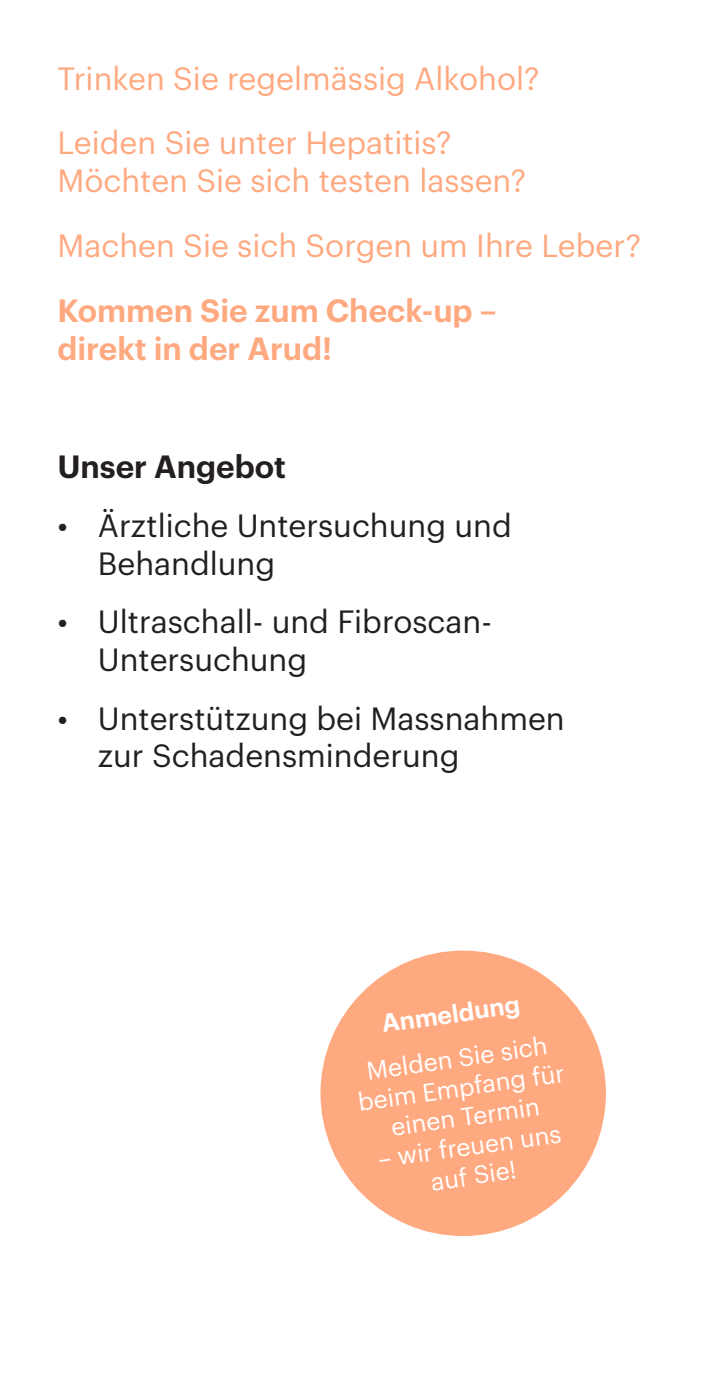
<style>
.page{position:relative;width:708px;height:1378px;background:#fff}
.page>*{position:absolute;margin:0;border:0;box-sizing:border-box;transform-origin:0 0}
.t1{font:31.5px/37.8px "Graphik";color:#231f20}
.t2{font:31.5px/37.8px "Graphik";color:#ffa980}
.t3{font:600 31.5px/37.8px "Graphik";color:#ffa980}
.t4{font:600 31.5px "Graphik";color:#231f20}
.t5{font:24.75px/29.7px "Graphik";color:#fff;text-align:center}
.t6{font:600 24.75px "Graphik";color:#fff}
</style>
<div class="page">
<div style="left:320px;top:950px;width:286px;height:286px;background:#ffa980;border-radius:50%"></div>
<p class="t2" style="left:57px;top:57px;width:484px">Trinken Sie regelmässig Alkohol?</p>
<p class="t2" style="left:57px;top:121px;width:470px">Leiden Sie unter Hepatitis?<br>Möchten Sie sich testen lassen?</p>
<p class="t2" style="left:57px;top:224px;width:585px">Machen Sie sich Sorgen um Ihre Leber?</p>
<p class="t3" style="left:57px;top:289px;width:441px">Kommen Sie zum Check-up – direkt in der Arud!</p>
<p class="t4" style="left:57px;top:443px;width:230px">Unser Angebot</p>
<p class="t1" style="left:98px;top:504px;width:415px;text-indent:-40px">• Ärztliche Untersuchung und<br>Behandlung</p>
<p class="t1" style="left:98px;top:600px;width:395px;text-indent:-40px">• Ultraschall- und Fibroscan-<br>Untersuchung</p>
<p class="t1" style="left:98px;top:696px;width:468px;text-indent:-40px">• Unterstützung bei Massnahmen zur Schadensminderung</p>
<p class="t6" style="left:379px;top:1004px;width:141px;rotate:-8deg">Anmeldung</p>
<p class="t5" style="left:352px;top:1055px;width:210px;rotate:-8deg">Melden Sie sich beim Empfang für einen Termin</p>
<p class="t5" style="left:376px;top:1142px;width:186px;rotate:-8deg">– wir freuen uns auf Sie!</p>
</div>
